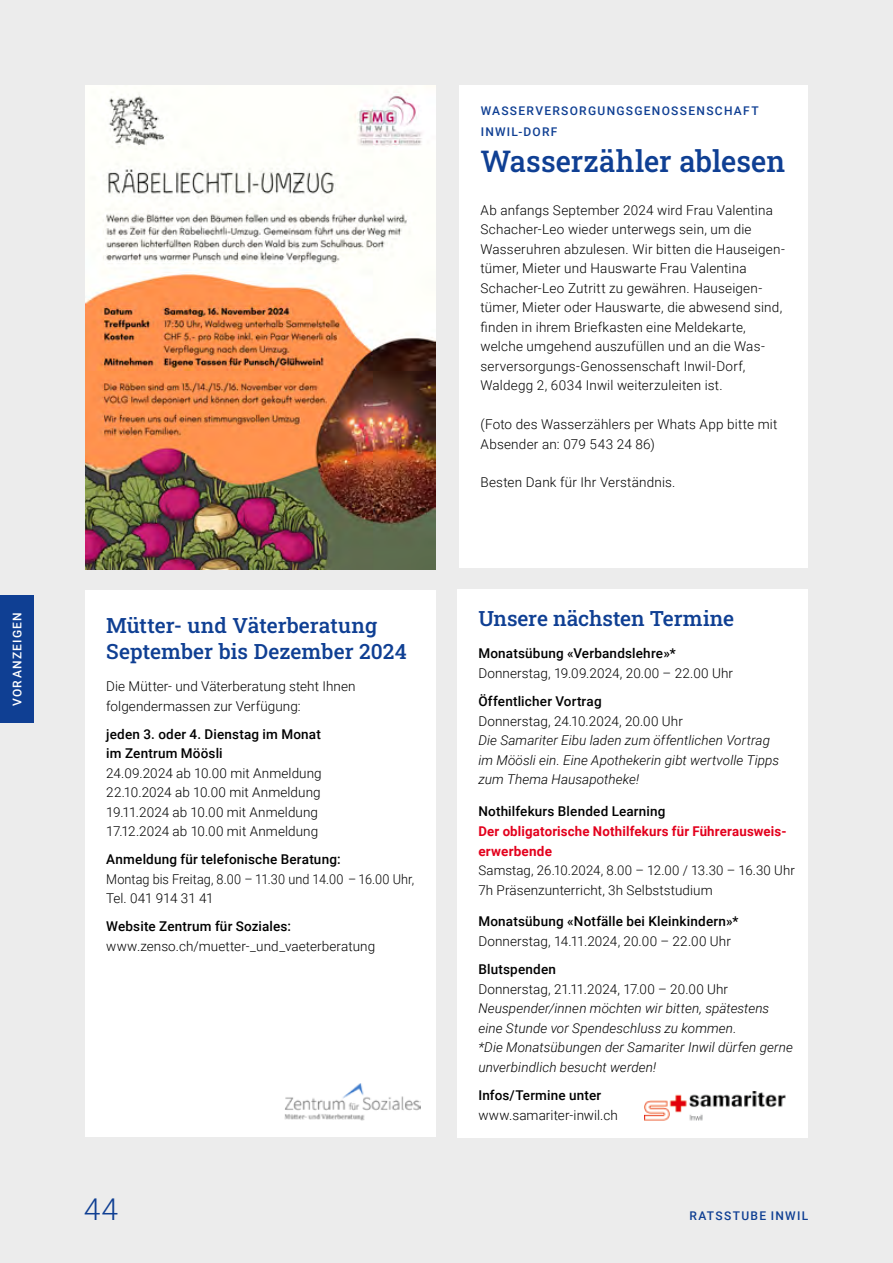
<style>
.page{position:relative;width:893px;height:1263px;background:#ececec}
.page>*{position:absolute;margin:0;border:0;box-sizing:border-box;transform-origin:0 0}
.t1{font:500 30px "Roboto Slab";letter-spacing:.005em;color:#0f3f93}
.t2{font:300 30px "Roboto";color:#0f3f93}
.t3{font:500 21px/25.5px "Roboto Slab";color:#0f3f93}
.t4{font:300 13.5px/19.5px "Roboto";letter-spacing:.01em;color:#000}
.t5{font:italic 300 13.5px/19.5px "Roboto";letter-spacing:.01em;color:#000}
.t6{font:500 13.5px/19.5px "Roboto";letter-spacing:.015em;color:#000}
.t7{font:300 13.5px/19.5px "Roboto";letter-spacing:.01em;color:#000;scale:.94 1}
.t8{font:700 13.5px/19.5px "Roboto";letter-spacing:.015em;color:#e3001d}
.t9{font:300 13.35px "Roboto";letter-spacing:.005em;color:#000}
.t10{font:500 12px/21px "Roboto";letter-spacing:.105em;color:#0f3f93}
.t11{font:500 12px "Roboto";letter-spacing:.105em;color:#fff}
</style>
<div class="page">
<div style="left:0;top:595px;width:34px;height:128px;background:#0f3f93"></div>
<div style="left:457px;top:589px;width:351px;height:548px;background:#fff"></div>
<div style="left:85px;top:590px;width:351px;height:546px;background:#fff"></div>
<img style="left:644px;top:1091px;width:142px;height:30px">
<img style="left:285px;top:1083px;width:135px;height:38px">
<div style="left:459px;top:85px;width:349px;height:483px;background:#fff"></div>
<img style="left:85px;top:85px;width:351px;height:485px">
<p class="t10" style="left:481px;top:100px;width:279px">WASSERVERSORGUNGSGENOSSENSCHAFT<br>INWIL-DORF</p>
<h1 class="t1" style="left:480px;top:141px;width:306px">Wasserzähler ablesen</h1>
<p class="t4" style="left:480px;top:199px;width:306px">Ab anfangs September 2024 wird Frau Valentina Schacher-Leo wieder unterwegs sein, um die Wasseruhren abzulesen. Wir bitten die Hauseigen&shy;tümer, Mieter und Hauswarte Frau Valentina Schacher-Leo Zutritt zu gewähren. Hauseigen&shy;tümer, Mieter oder Hauswarte, die abwesend sind, finden in ihrem Briefkasten eine Meldekarte, welche umgehend auszufüllen und an die Was&shy;serversorgungs-Genossenschaft Inwil-Dorf, Waldegg 2, 6034 Inwil weiterzuleiten ist.</p>
<p class="t4" style="left:480px;top:414px;width:298px">(Foto des Wasserzählers per Whats App bitte mit<br>Absender an: 079 543 24 86)</p>
<p class="t4" style="left:480px;top:472px;width:196px">Besten Dank für Ihr Verständnis.</p>
<p class="t11" style="left:9px;top:706px;width:95px;rotate:-90deg">VORANZEIGEN</p>
<h2 class="t3" style="left:478px;top:605px;width:257px">Unsere nächsten Termine</h2>
<h2 class="t3" style="left:106px;top:612px;width:302px">Mütter- und Väterberatung<br>September bis Dezember 2024</h2>
<p class="t4" style="left:106px;top:676px;width:251px">Die Mütter- und Väterberatung steht Ihnen folgendermassen zur Verfügung:</p>
<p class="t6" style="left:106px;top:723px;width:216px">jeden 3. oder 4. Dienstag im Monat im Zentrum Möösli</p>
<p class="t4" style="left:106px;top:762px;width:217px">24.09.2024 ab 10.00 mit Anmeldung 22.10.2024 ab 10.00 mit Anmeldung 19.11.2024 ab 10.00 mit Anmeldung 17.12.2024 ab 10.00 mit Anmeldung</p>
<p class="t6" style="left:106px;top:849px;width:236px">Anmeldung für telefonische Beratung:</p>
<p class="t7" style="left:106px;top:868px;width:329px">Montag bis Freitag, 8.00 – 11.30 und 14.00 – 16.00 Uhr,<br>Tel. 041 914 31 41</p>
<p class="t6" style="left:106px;top:916px;width:186px">Website Zentrum für Soziales:</p>
<p class="t4" style="left:106px;top:935px;width:270px">www.zenso.ch/muetter-_und_vaeterberatung</p>
<p class="t6" style="left:478px;top:643px;width:199px">Monatsübung «Verbandslehre»*</p>
<p class="t4" style="left:478px;top:663px;width:256px">Donnerstag, 19.09.2024, 20.00 – 22.00 Uhr</p>
<p class="t6" style="left:478px;top:691px;width:125px">Öffentlicher Vortrag</p>
<p class="t4" style="left:478px;top:711px;width:206px">Donnerstag, 24.10.2024, 20.00 Uhr</p>
<p class="t5" style="left:478px;top:730px;width:302px">Die Samariter Eibu laden zum öffentlichen Vortrag im Möösli ein. Eine Apothekerin gibt wertvolle Tipps zum Thema Hausapotheke!</p>
<p class="t6" style="left:478px;top:801px;width:189px">Nothilfekurs Blended Learning</p>
<p class="t8" style="left:478px;top:821px;width:310px">Der obligatorische Nothilfekurs für Führerausweis&shy;erwerbende</p>
<p class="t9" style="left:478px;top:861px;width:318px">Samstag, 26.10.2024, 8.00 – 12.00 / 13.30 – 16.30 Uhr</p>
<p class="t4" style="left:478px;top:879px;width:236px">7h Präsenzunterricht, 3h Selbststudium</p>
<p class="t6" style="left:478px;top:911px;width:262px">Monatsübung «Notfälle bei Kleinkindern»*</p>
<p class="t4" style="left:478px;top:930px;width:254px">Donnerstag, 14.11.2024, 20.00 – 22.00 Uhr</p>
<p class="t6" style="left:478px;top:959px;width:79px">Blutspenden</p>
<p class="t4" style="left:478px;top:978px;width:251px">Donnerstag, 21.11.2024, 17.00 – 20.00 Uhr</p>
<p class="t5" style="left:478px;top:998px;width:316px">Neuspender/innen möchten wir bitten, spätestens eine Stunde vor Spendeschluss zu kommen.<br>*Die Monatsübungen der Samariter Inwil dürfen gerne unverbindlich besucht werden!</p>
<p class="t6" style="left:478px;top:1085px;width:124px">Infos/Termine unter</p>
<p class="t4" style="left:478px;top:1104px;width:141px">www.samariter-inwil.ch</p>
<h1 class="t2" style="left:84px;top:1189px;width:36px">44</h1>
<p class="t10" style="left:689px;top:1205px;width:120px">RATSSTUBE INWIL</p>
</div>
